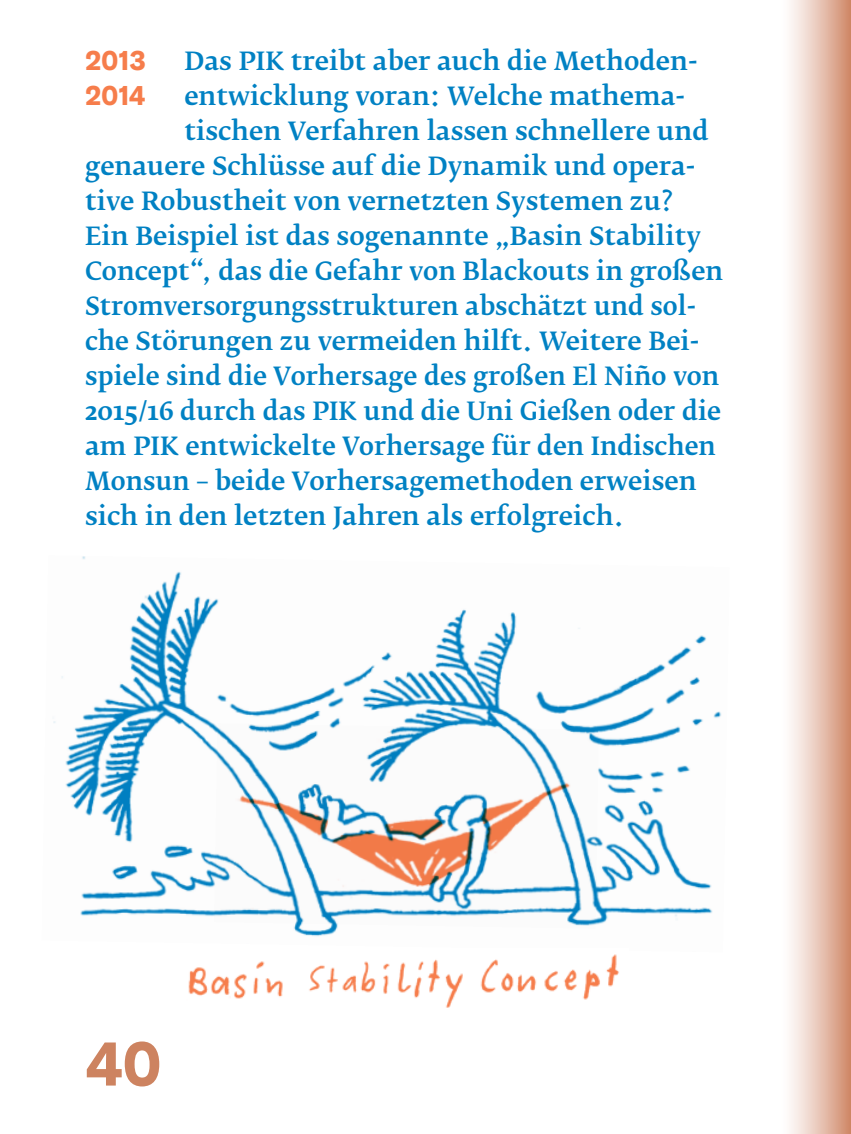
<style>
.page{position:relative;width:851px;height:1134px;background:#fff}
.page>*{position:absolute;margin:0;border:0;box-sizing:border-box;transform-origin:0 0}
.t1{font:700 62.5px "Akzid Grtsk Next";color:#cd8360}
.t2{font:700 27.5px/35px "Akzid Grtsk Next";color:#f67d4b}
.t3{font:500 25px "Fedra Serif B Pro";color:#0081c3}
</style>
<div class="page">
<img style="left:53px;top:556px;width:669px;height:381px">
<div style="left:780px;top:0;width:70px;height:1134px;background:linear-gradient(to right,#fff,#d28f71)"></div>
<img style="left:188px;top:954px;width:431px;height:54px">
<p class="t3" style="left:184px;top:46px;width:512px">Das PIK treibt aber auch die Methoden-</p>
<p class="t3" style="left:184px;top:81px;width:499px">entwicklung voran: Welche mathema-</p>
<p class="t3" style="left:184px;top:116px;width:526px">tischen Verfahren lassen schnellere und</p>
<p class="t3" style="left:85px;top:151px;width:609px">genauere Schlüsse auf die Dynamik und opera-</p>
<p class="t3" style="left:85px;top:186px;width:589px">tive Robustheit von vernetzten Systemen zu?</p>
<p class="t3" style="left:85px;top:221px;width:617px">Ein Beispiel ist das sogenannte „Basin Stability</p>
<p class="t3" style="left:85px;top:256px;width:639px">Concept“, das die Gefahr von Blackouts in großen</p>
<p class="t3" style="left:85px;top:291px;width:612px">Stromversorgungsstrukturen abschätzt und sol-</p>
<p class="t3" style="left:85px;top:326px;width:615px">che Störungen zu vermeiden hilft. Weitere Bei-</p>
<p class="t3" style="left:85px;top:361px;width:635px">spiele sind die Vorhersage des großen El Niño von</p>
<p class="t3" style="left:85px;top:396px;width:637px">2015/16 durch das PIK und die Uni Gießen oder die</p>
<p class="t3" style="left:85px;top:431px;width:632px">am PIK entwickelte Vorhersage für den Indischen</p>
<p class="t3" style="left:85px;top:466px;width:613px">Monsun – beide Vorhersagemethoden erweisen</p>
<p class="t3" style="left:85px;top:501px;width:540px">sich in den letzten Jahren als erfolgreich.</p>
<p class="t2" style="left:85px;top:44px;width:62px">2013<br>2014</p>
<h1 class="t1" style="left:85px;top:1023px;width:77px">40</h1>
</div>
